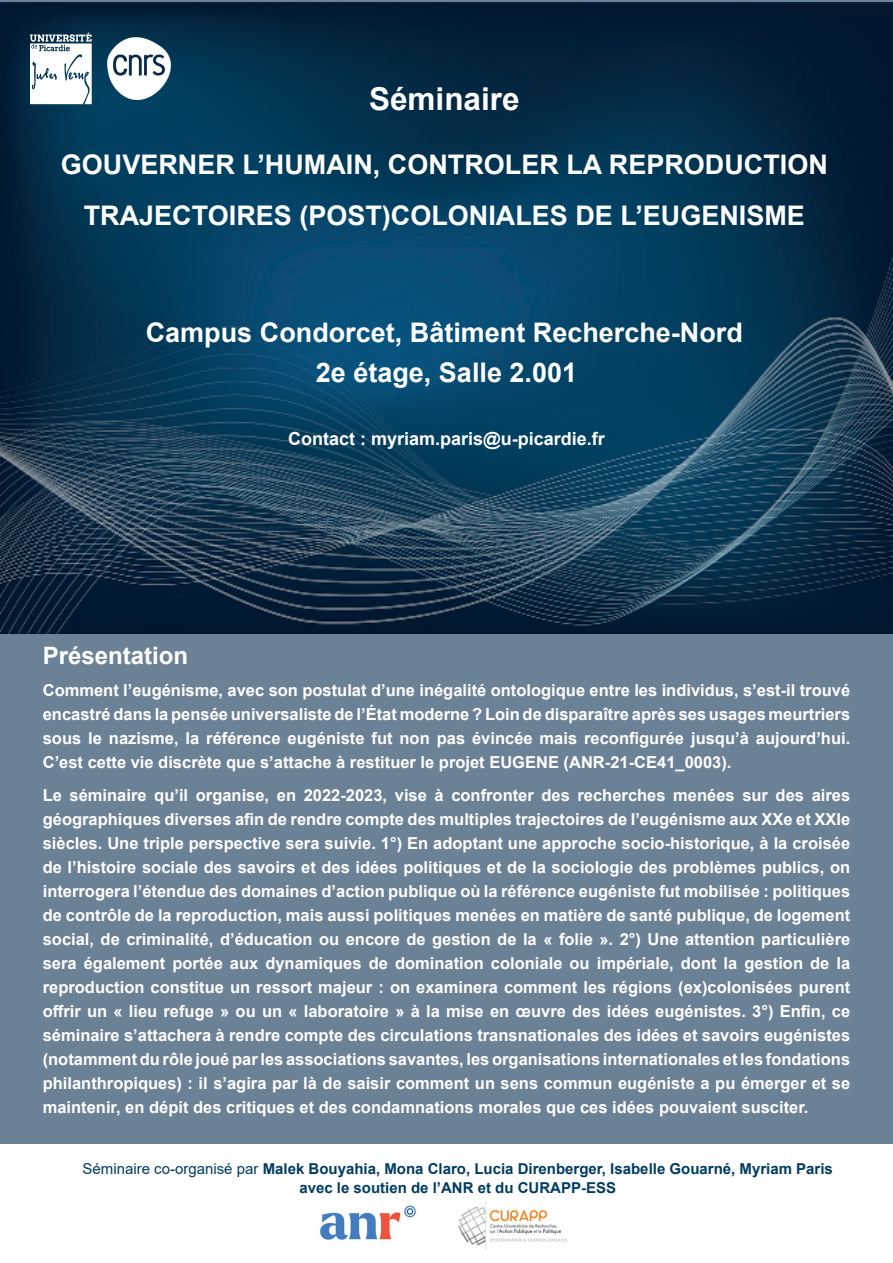
<style>
.page{position:relative;width:893px;height:1263px;background:#fff}
.page>*{position:absolute;margin:0;border:0;box-sizing:border-box;transform-origin:0 0}
.t1{font:700 31.5px "Arial";color:#fff}
.t2{font:700 27px/51px "Arial";color:#fff;text-align:center}
.t3{font:700 24px "Arial";color:#fff}
.t4{font:700 18px "Arial";color:#fff}
.t5{font:700 16.5px/24px "Arial";color:#fff;text-align:justify}
.t6{font:700 15px/19.5px "Arial";color:#003c62;text-align:center}
.s1{font-weight:400}
</style>
<div class="page">
<div style="left:0;top:0;width:893px;height:1144px;background:#6b8196"></div>
<img style="left:0;top:2px;width:893px;height:632px">
<svg style="left:30px;top:33px;width:62px;height:71px;background:#d1d9de"></svg>
<img style="left:108px;top:37px;width:62px;height:63px">
<img style="left:320px;top:1205px;width:96px;height:35px">
<img style="left:458px;top:1201px;width:109px;height:49px">
<h1 class="t1" style="left:369px;top:77px;width:152px">Séminaire</h1>
<h2 class="t2" style="left:61px;top:139px;width:769px">GOUVERNER L’HUMAIN, CONTROLER LA REPRODUCTION<br>TRAJECTOIRES (POST)COLONIALES DE L’EUGENISME</h2>
<h2 class="t2" style="left:146px;top:313px;width:599px;line-height:39.8px">Campus Condorcet, Bâtiment Recherche-Nord<br>2e étage, Salle 2.001</h2>
<p class="t4" style="left:288px;top:426px;width:318px">Contact : myriam.paris@u-picardie.fr</p>
<h3 class="t3" style="left:43px;top:638px;width:147px">Présentation</h3>
<p class="t5" style="left:43px;top:679px;width:809px">Comment l’eugénisme, avec son postulat d’une inégalité ontologique entre les individus, s’est-il trouvé encastré dans la pensée universaliste de l’État moderne ? Loin de disparaître après ses usages meurtriers sous le nazisme, la référence eugéniste fut non pas évincée mais reconfigurée jusqu’à aujourd’hui.<br>C’est cette vie discrète que s’attache à restituer le projet EUGENE (ANR-21-CE41_0003).</p>
<p class="t5" style="left:43px;top:783px;width:809px">Le séminaire qu’il organise, en 2022-2023, vise à confronter des recherches menées sur des aires géographiques diverses afin de rendre compte des multiples trajectoires de l’eugénisme aux XXe et XXIe siècles. Une triple perspective sera suivie. 1°) En adoptant une approche socio-historique, à la croisée de l’histoire sociale des savoirs et des idées politiques et de la sociologie des problèmes publics, on interrogera l’étendue des domaines d’action publique où la référence eugéniste fut mobilisée : politiques de contrôle de la reproduction, mais aussi politiques menées en matière de santé publique, de logement social, de criminalité, d’éducation ou encore de gestion de la « folie ». 2°) Une attention particulière sera également portée aux dynamiques de domination coloniale ou impériale, dont la gestion de la reproduction constitue un ressort majeur : on examinera comment les régions (ex)colonisées purent offrir un « lieu refuge » ou un « laboratoire » à la mise en œuvre des idées eugénistes. 3°) Enfin, ce séminaire s’attachera à rendre compte des circulations transnationales des idées et savoirs eugénistes (notamment du rôle joué par les associations savantes, les organisations internationales et les fondations philanthropiques) : il s’agira par là de saisir comment un sens commun eugéniste a pu émerger et se maintenir, en dépit des critiques et des condamnations morales que ces idées pouvaient susciter.</p>
<p class="t6" style="left:83px;top:1159px;width:752px"><span class="s1">Séminaire co-organisé par</span> Malek Bouyahia, Mona Claro, Lucia Direnberger, Isabelle Gouarné, Myriam Paris avec le soutien de l’ANR et du CURAPP-ESS</p>
</div>
